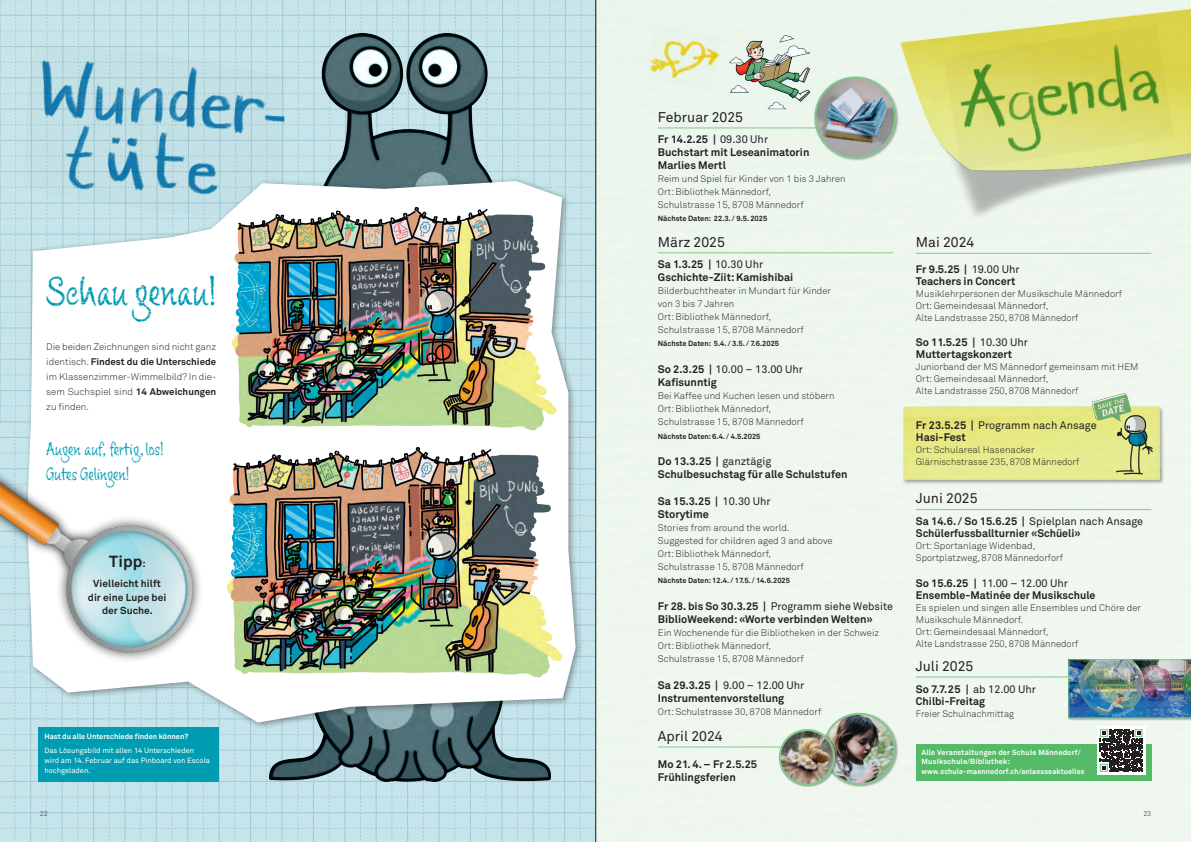
<style>
.page{position:relative;width:1191px;height:842px;background:#fff}
.page>*{position:absolute;margin:0;border:0;box-sizing:border-box;transform-origin:0 0}
.t1{font:40px "Chalky";letter-spacing:.005em;color:#009cb2}
.t2{font:18px/25px "Chalky";color:#009cb2}
.t3{font:700 15.9px "Akkurat Office";color:#231f20}
.t4{font:14px "Akkurat Office";color:#231f20}
.t5{font:700 11px "Akkurat Office";color:#231f20}
.t6{font:700 10.9px/12.9px "Akkurat Office";color:#231f20}
.t7{font:700 10.1px/13.8px "Akkurat Office";letter-spacing:.005em;color:#231f20;text-align:center}
.t8{font:9.5px/12px "Akkurat Light Office";letter-spacing:.005em;color:#231f20}
.t9{font:700 9.5px "Akkurat Office";color:#231f20}
.t10{font:9.4px/12.9px "Akkurat Light Office";letter-spacing:.005em;color:#231f20}
.t11{font:700 7.4px "Akkurat Office";color:#231f20}
.t12{font:700 7.4px/9.4px "Akkurat Office";letter-spacing:.02em;color:#fff}
.t13{font:7.4px/10px "Akkurat Office";color:#fff}
.t14{font:700 7.4px "Akkurat Office";color:#fff}
.t15{font:7px "Akkurat Light Office";color:#231f20}
.s1{font-family:"Akkurat Light Office";font-weight:400}
.s2{font-family:"Akkurat Office";font-weight:700}
.s3{font-size:10.1px}
.s4{font-weight:400}
.s5{font-size:9.4px}
</style>
<div class="page">
<img style="left:0;top:0;width:1191px;height:842px">
<img style="left:277px;top:33px;width:268px;height:144px">
<img style="left:269px;top:730px;width:281px;height:52px">
<div style="left:23px;top:177px;width:561px;height:553px;background:#231f20;opacity:.44"></div>
<svg style="left:27px;top:181px;width:548px;height:541px"></svg>
<div style="left:902px;top:405px;width:263px;height:80px;background:#231f20;opacity:.41"></div>
<img style="left:851px;top:407px;width:332px;height:78px">
<img style="left:1085px;top:382px;width:52px;height:51px">
<svg style="left:1116px;top:415px;width:37px;height:60px;background:#b2be82"></svg>
<hr style="left:658px;top:127px;width:235px;height:1px;background:#82c88d">
<hr style="left:658px;top:252px;width:235px;height:1px;background:#82c88d">
<hr style="left:658px;top:746px;width:235px;height:1px;background:#82c88d">
<hr style="left:916px;top:253px;width:235px;height:1px;background:#82c88d">
<hr style="left:916px;top:509px;width:235px;height:1px;background:#82c88d">
<hr style="left:916px;top:676px;width:152px;height:1px;background:#82c88d">
<img style="left:892px;top:0;width:299px;height:222px">
<img style="left:943px;top:24px;width:230px;height:146px">
<div style="left:916px;top:744px;width:235px;height:36px;background:#55bb68"></div>
<div style="left:1096px;top:726px;width:49px;height:49px;background:#fff"></div>
<svg style="left:1099px;top:729px;width:43px;height:43px"></svg>
<div style="left:1134px;top:729px;width:8px;height:8px;border:1px solid #82c88d"></div>
<div style="left:39px;top:727px;width:180px;height:55px;background:#009cb2"></div>
<img style="left:229px;top:204px;width:331px;height:229px">
<img style="left:223px;top:443px;width:342px;height:238px">
<div style="left:1068px;top:659px;width:123px;height:62px;background:#231f20;opacity:.37"></div>
<img style="left:1068px;top:659px;width:123px;height:59px">
<img style="left:0;top:430px;width:215px;height:256px">
<div style="left:813px;top:76px;width:86px;height:85px;background:#231f20;opacity:.37"></div>
<img style="left:811px;top:74px;width:87px;height:85px">
<div style="left:822px;top:712px;width:76px;height:76px;background:#231f20;opacity:.37"></div>
<img style="left:776px;top:710px;width:121px;height:76px">
<img style="left:645px;top:24px;width:77px;height:68px">
<img style="left:726px;top:31px;width:88px;height:88px">
<hr style="left:595px;top:0;width:1px;height:842px;background:#231f20">
<h1 class="t1" style="left:46px;top:268px;width:171px">Schau genau!</h1>
<p class="t8" style="left:46px;top:341px;width:171px">Die beiden Zeichnungen sind nicht ganz</p>
<p class="t9" style="left:46px;top:356px;width:171px"><span class="s1">identisch.</span> Findest du die Unterschiede</p>
<p class="t8" style="left:46px;top:369px;width:171px;line-height:15px;text-align:justify">im Klassenzimmer-Wimmelbild? In die&shy;sem Suchspiel sind <span class="s2">14 Abweichungen </span>zu finden.</p>
<h2 class="t2" style="left:46px;top:436px;width:119px">Augen auf, fertig, los!<br>Gutes Gelingen!</h2>
<h3 class="t3" style="left:109px;top:551px;width:38px">Tipp<span class="s3">:</span></h3>
<p class="t7" style="left:88px;top:576px;width:80px">Vielleicht hilft dir eine Lupe bei der Suche.</p>
<p class="t14" style="left:44px;top:732px;width:145px">Hast du alle Unterschiede finden können?</p>
<p class="t13" style="left:44px;top:746px;width:167px">Das Lösungsbild mit allen 14 Unterschieden wird am 14. Februar auf das Pinboard von Escola hochgeladen.</p>
<h3 class="t4" style="left:658px;top:109px;width:87px">Februar 2025</h3>
<p class="t6" style="left:658px;top:133px;width:153px">Fr 14.2.25 | <span class="s4">09.30 Uhr<br></span>Buchstart mit Leseanimatorin<br>Marlies Mertl</p>
<p class="t10" style="left:658px;top:172px;width:189px">Reim und Spiel für Kinder von 1 bis 3 Jahren<br>Ort: Bibliothek Männedorf,</p>
<p class="t8" style="left:658px;top:199px;width:147px">Schulstrasse 15, 8708 Männedorf</p>
<p class="t11" style="left:658px;top:214px;width:111px">Nächste Daten: 22.3. / 9.5. 2025</p>
<h3 class="t4" style="left:658px;top:234px;width:69px">März 2025</h3>
<p class="t6" style="left:658px;top:258px;width:137px">Sa 1.3.25 | <span class="s4">10.30 Uhr<br></span>Gschichte-Ziit: Kamishibai</p>
<p class="t10" style="left:658px;top:284px;width:175px">Bilderbuchtheater in Mundart für Kinder von 3 bis 7 Jahren<br>Ort: Bibliothek Männedorf,</p>
<p class="t8" style="left:658px;top:324px;width:147px">Schulstrasse 15, 8708 Männedorf</p>
<p class="t11" style="left:658px;top:338px;width:123px">Nächste Daten: 5.4. / 3.5. / 7.6.2025</p>
<p class="t6" style="left:658px;top:363px;width:147px">So 2.3.25 | <span class="s4">10.00 – 13.00 Uhr<br></span>Kafisunntig</p>
<p class="t10" style="left:658px;top:389px;width:178px">Bei Kaffee und Kuchen lesen und stöbern<br>Ort: Bibliothek Männedorf,</p>
<p class="t8" style="left:658px;top:416px;width:147px">Schulstrasse 15, 8708 Männedorf</p>
<p class="t11" style="left:658px;top:432px;width:104px">Nächste Daten: 6.4. / 4.5.2025</p>
<p class="t6" style="left:658px;top:455px;width:191px">Do 13.3.25 | <span class="s4">ganztägig<br></span>Schulbesuchstag für alle Schulstufen</p>
<p class="t6" style="left:658px;top:495px;width:114px">Sa 15.3.25 | <span class="s4">10.30 Uhr</span></p>
<p class="t5" style="left:658px;top:507px;width:53px">Storytime</p>
<p class="t8" style="left:658px;top:521px;width:176px;line-height:12.9px">Stories from around the world.<br>Suggested for children aged 3 and above</p>
<p class="t10" style="left:658px;top:547px;width:115px">Ort: Bibliothek Männedorf,</p>
<p class="t8" style="left:658px;top:561px;width:147px">Schulstrasse 15, 8708 Männedorf</p>
<p class="t11" style="left:658px;top:576px;width:134px">Nächste Daten: 12.4. / 17.5. / 14.6.2025</p>
<p class="t6" style="left:658px;top:600px;width:236px">Fr 28. bis So 30.3.25 | <span class="s4">Programm siehe Website<br></span>BiblioWeekend: «Worte verbinden Welten»</p>
<p class="t10" style="left:658px;top:626px;width:223px">Ein Wochenende für die Bibliotheken in der Schweiz<br>Ort: Bibliothek Männedorf,</p>
<p class="t8" style="left:658px;top:653px;width:147px">Schulstrasse 15, 8708 Männedorf</p>
<p class="t6" style="left:658px;top:679px;width:148px">Sa 29.3.25 | <span class="s4">9.00 – 12.00 Uhr<br></span>Instrumentenvorstellung</p>
<p class="t8" style="left:658px;top:706px;width:165px"><span class="s5">Ort:</span> Schulstrasse 30, 8708 Männedorf</p>
<h3 class="t4" style="left:658px;top:728px;width:66px">April 2024</h3>
<p class="t6" style="left:658px;top:758px;width:101px">Mo 21. 4. – Fr 2.5.25<br>Frühlingsferien</p>
<h3 class="t4" style="left:916px;top:234px;width:60px">Mai 2024</h3>
<p class="t6" style="left:916px;top:263px;width:105px;line-height:12px">Fr 9.5.25 | <span class="s4">19.00 Uhr<br></span>Teachers in Concert</p>
<p class="t10" style="left:916px;top:287px;width:208px">Musiklehrpersonen der Musikschule Männedorf</p>
<p class="t8" style="left:916px;top:299px;width:164px">Ort: Gemeindesaal Männedorf,<br>Alte Landstrasse 250, 8708 Männedorf</p>
<p class="t6" style="left:916px;top:336px;width:114px;line-height:12px">So 11.5.25 | <span class="s4">10.30 Uhr<br></span>Muttertagskonzert</p>
<p class="t10" style="left:916px;top:360px;width:224px">Juniorband der MS Männedorf gemeinsam mit HEM</p>
<p class="t8" style="left:916px;top:373px;width:164px">Ort: Gemeindesaal Männedorf,<br>Alte Landstrasse 250, 8708 Männedorf</p>
<p class="t6" style="left:916px;top:420px;width:182px;line-height:12px">Fr 23.5.25 | <span class="s4">Programm nach Ansage<br></span>Hasi-Fest</p>
<p class="t8" style="left:916px;top:444px;width:165px">Ort: Schulareal Hasenacker<br>Glärnischstrasse 235, 8708 Männedorf</p>
<h3 class="t4" style="left:916px;top:490px;width:63px">Juni 2025</h3>
<p class="t6" style="left:916px;top:516px;width:229px;line-height:12px">Sa 14.6. / So 15.6.25 | <span class="s4">Spielplan nach Ansage<br></span>Schülerfussballturnier «Schüeli»</p>
<p class="t8" style="left:916px;top:540px;width:148px">Ort: Sportanlage Widenbad,<br>Sportplatzweg, 8708 Männedorforf</p>
<p class="t6" style="left:916px;top:577px;width:181px;line-height:12px">So 15.6.25 | <span class="s4">11.00 – 12.00 Uhr<br></span>Ensemble-Matinée der Musikschule</p>
<p class="t8" style="left:916px;top:602px;width:227px">Es spielen und singen alle Ensembles und Chöre der Musikschule Männedorf.<br>Ort: Gemeindesaal Männedorf,<br>Alte Landstrasse 250, 8708 Männedorf</p>
<h3 class="t4" style="left:916px;top:658px;width:59px">Juli 2025</h3>
<p class="t6" style="left:916px;top:683px;width:122px;line-height:12px">So 7.7.25 | <span class="s4">ab 12.00 Uhr<br></span>Chilbi-Freitag</p>
<p class="t10" style="left:916px;top:707px;width:100px">Freier Schulnachmittag</p>
<p class="t12" style="left:921px;top:748px;width:164px">Alle Veranstaltungen der Schule Männedorf/<br>Musikschule/Bibliothek: www.schule-maennedorf.ch/anlaesseaktuelles</p>
<p class="t15" style="left:40px;top:809px;width:9px">22</p>
<p class="t15" style="left:1143px;top:809px;width:9px">23</p>
</div>
